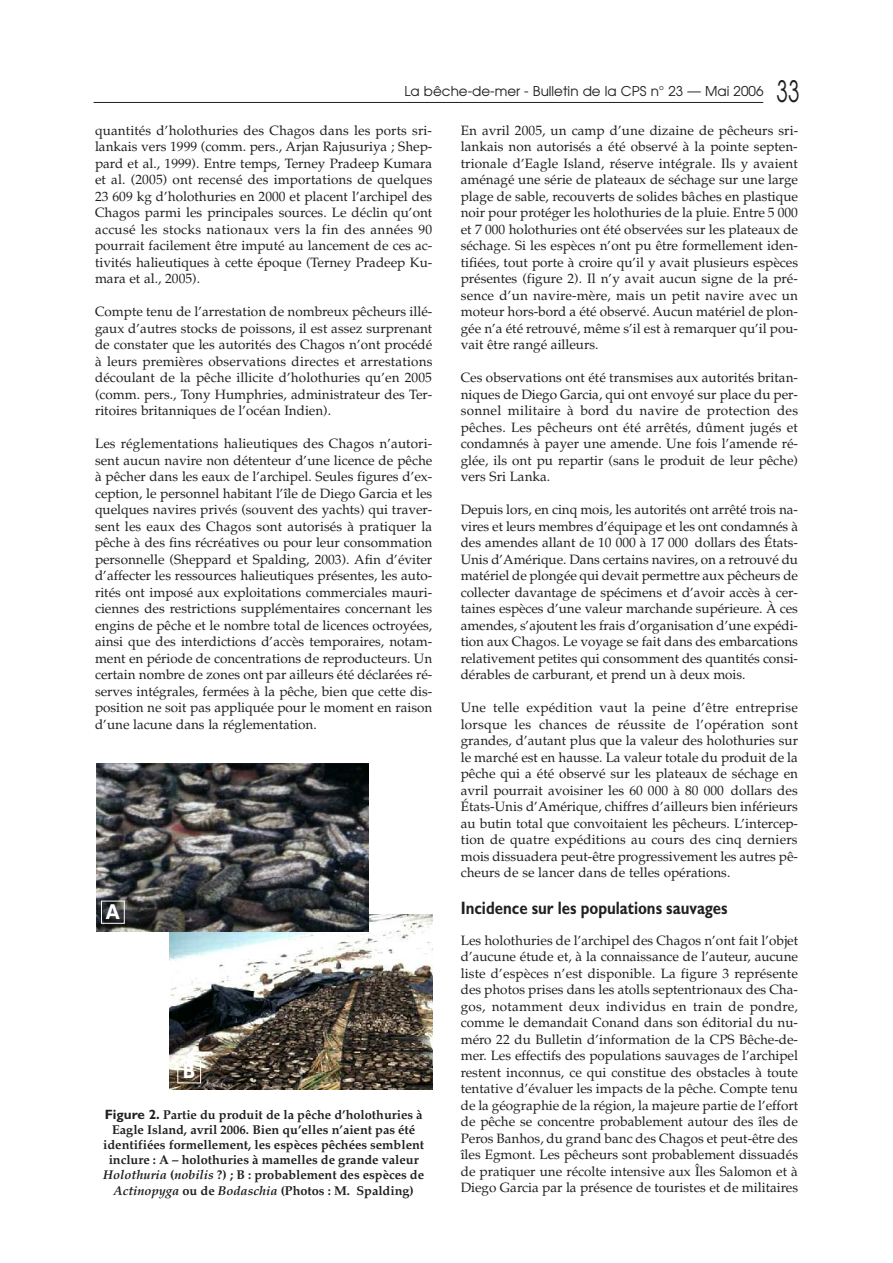
<style>
.page{position:relative;width:893px;height:1263px;background:#fff}
.page>*{position:absolute;margin:0;border:0;box-sizing:border-box;transform-origin:0 0}
.t1{font:700 21.6px "Gill Sans";color:#fff;scale:.83 1}
.t2{font:700 18px "Gill Sans";color:#231f20;scale:.83 1}
.t3{font:13.5px/16.5px "Palatino";color:#231f20;text-align:justify}
.t4{font:13.5px "Avant Garde";color:#231f20}
.t5{font:700 12.75px/15px "Palatino";color:#231f20;text-align:center}
.s1{font-size:29.4px}
.s2{font-family:"Gill Sans";font-size:13.5px}
.s3{font-style:italic}
</style>
<div class="page">
<hr style="left:94px;top:102px;width:669px;height:1px;background:#231f20">
<img style="left:170px;top:915px;width:262px;height:175px">
<img style="left:97px;top:763px;width:272px;height:168px">
<div style="left:101px;top:901px;width:23px;height:22px;border:1px solid #fff"></div>
<div style="left:178px;top:1060px;width:23px;height:23px;border:1px solid #fff"></div>
<p class="t4" style="left:404px;top:83px;width:397px">La bêche-de-mer - Bulletin de la CPS n° 23 — Mai 2006 <span class="s1">33</span></p>
<p class="t3" style="left:95px;top:122px;width:339px">quantités d’holothuries des Chagos dans les ports sri&shy;lankais vers 1999 (comm. pers., Arjan Rajusuriya ; Shep&shy;pard et al., 1999). Entre temps, Terney Pradeep Kumara et al. (2005) ont recensé des importations de quelques 23 609 kg d’holothuries en 2000 et placent l’archipel des Chagos parmi les principales sources. Le déclin qu’ont accusé les stocks nationaux vers la fin des années 90 pourrait facilement être imputé au lancement de ces ac&shy;tivités halieutiques à cette époque (Terney Pradeep Ku&shy;mara et al., 2005).</p>
<p class="t3" style="left:95px;top:303px;width:339px">Compte tenu de l’arrestation de nombreux pêcheurs illé&shy;gaux d’autres stocks de poissons, il est assez surprenant de constater que les autorités des Chagos n’ont procédé à leurs premières observations directes et arrestations découlant de la pêche illicite d’holothuries qu’en 2005 (comm. pers., Tony Humphries, administrateur des Ter&shy;ritoires britanniques de l’océan Indien).</p>
<p class="t3" style="left:95px;top:435px;width:339px">Les réglementations halieutiques des Chagos n’autori&shy;sent aucun navire non détenteur d’une licence de pêche à pêcher dans les eaux de l’archipel. Seules figures d’ex&shy;ception, le personnel habitant l’île de Diego Garcia et les quelques navires privés (souvent des yachts) qui traver&shy;sent les eaux des Chagos sont autorisés à pratiquer la pêche à des fins récréatives ou pour leur consommation personnelle (Sheppard et Spalding, 2003). Afin d’éviter d’affecter les ressources halieutiques présentes, les auto&shy;rités ont imposé aux exploitations commerciales mauri&shy;ciennes des restrictions supplémentaires concernant les engins de pêche et le nombre total de licences octroyées, ainsi que des interdictions d’accès temporaires, notam&shy;ment en période de concentrations de reproducteurs. Un certain nombre de zones ont par ailleurs été déclarées ré&shy;serves intégrales, fermées à la pêche, bien que cette dis&shy;position ne soit pas appliquée pour le moment en raison d’une lacune dans la réglementation.</p>
<p class="t3" style="left:461px;top:122px;width:339px">En avril 2005, un camp d’une dizaine de pêcheurs sri&shy;lankais non autorisés a été observé à la pointe septen&shy;trionale d’Eagle Island, réserve intégrale. Ils y avaient aménagé une série de plateaux de séchage sur une large plage de sable, recouverts de solides bâches en plastique noir pour protéger les holothuries de la pluie. Entre 5 000 et 7 000 holothuries ont été observées sur les plateaux de séchage. Si les espèces n’ont pu être formellement iden&shy;tifiées, tout porte à croire qu’il y avait plusieurs espèces présentes (figure 2). Il n’y avait aucun signe de la pré&shy;sence d’un navire-mère, mais un petit navire avec un moteur hors-bord a été observé. Aucun matériel de plon&shy;gée n’a été retrouvé, même s’il est à remarquer qu’il pou&shy;vait être rangé ailleurs.</p>
<p class="t3" style="left:461px;top:369px;width:339px">Ces observations ont été transmises aux autorités britan&shy;niques de Diego Garcia, qui ont envoyé sur place du per&shy;sonnel militaire à bord du navire de protection des pêches. Les pêcheurs ont été arrêtés, dûment jugés et condamnés à payer une amende. Une fois l’amende ré&shy;glée, ils ont pu repartir (sans le produit de leur pêche) vers Sri Lanka.</p>
<p class="t3" style="left:461px;top:501px;width:339px">Depuis lors, en cinq mois, les autorités ont arrêté trois na&shy;vires et leurs membres d’équipage et les ont condamnés à des amendes allant de 10 000 à 17 000 dollars des États-Unis d’Amérique. Dans certains navires, on a retrouvé du matériel de plongée qui devait permettre aux pêcheurs de collecter davantage de spécimens et d’avoir accès à cer&shy;taines espèces d’une valeur marchande supérieure. À ces amendes, s’ajoutent les frais d’organisation d’une expédi&shy;tion aux Chagos. Le voyage se fait dans des embarcations relativement petites qui consomment des quantités consi&shy;dérables de carburant, et prend un à deux mois.</p>
<p class="t3" style="left:461px;top:699px;width:339px">Une telle expédition vaut la peine d’être entreprise lorsque les chances de réussite de l’opération sont grandes, d’autant plus que la valeur des holothuries sur le marché est en hausse. La valeur totale du produit de la pêche qui a été observé sur les plateaux de séchage en avril pourrait avoisiner les 60 000 à 80 000 dollars des États-Unis d’Amérique, chiffres d’ailleurs bien inférieurs au butin total que convoitaient les pêcheurs. L’intercep&shy;tion de quatre expéditions au cours des cinq derniers mois dissuadera peut-être progressivement les autres pê&shy;cheurs de se lancer dans de telles opérations.</p>
<h2 class="t2" style="left:461px;top:901px;width:323px">Incidence sur les populations sauvages</h2>
<p class="t3" style="left:461px;top:932px;width:339px">Les holothuries de l’archipel des Chagos n’ont fait l’objet d’aucune étude et, à la connaissance de l’auteur, aucune liste d’espèces n’est disponible. La figure 3 représente des photos prises dans les atolls septentrionaux des Cha&shy;gos, notamment deux individus en train de pondre, comme le demandait Conand dans son éditorial du nu&shy;méro 22 du Bulletin d’information de la CPS Bêche-de&shy;mer. Les effectifs des populations sauvages de l’archipel restent inconnus, ce qui constitue des obstacles à toute tentative d’évaluer les impacts de la pêche. Compte tenu de la géographie de la région, la majeure partie de l’effort de pêche se concentre probablement autour des îles de Peros Banhos, du grand banc des Chagos et peut-être des îles Egmont. Les pêcheurs sont probablement dissuadés de pratiquer une récolte intensive aux Îles Salomon et à Diego Garcia par la présence de touristes et de militaires</p>
<h1 class="t1" style="left:106px;top:903px;width:18px">A</h1>
<h1 class="t1" style="left:183px;top:1063px;width:17px">B</h1>
<p class="t5" style="left:103px;top:1107px;width:322px"><span class="s2">Figure 2.</span> Partie du produit de la pêche d’holothuries à Eagle Island, avril 2006. Bien qu’elles n’aient pas été identifiées formellement, les espèces pêchées semblent inclure : A – holothuries à mamelles de grande valeur <span class="s3">Holothuria</span> (<span class="s3">nobilis</span> ?) ; B : probablement des espèces de <span class="s3">Actinopyga</span> ou de <span class="s3">Bodaschia</span> (Photos : M. Spalding)</p>
</div>
